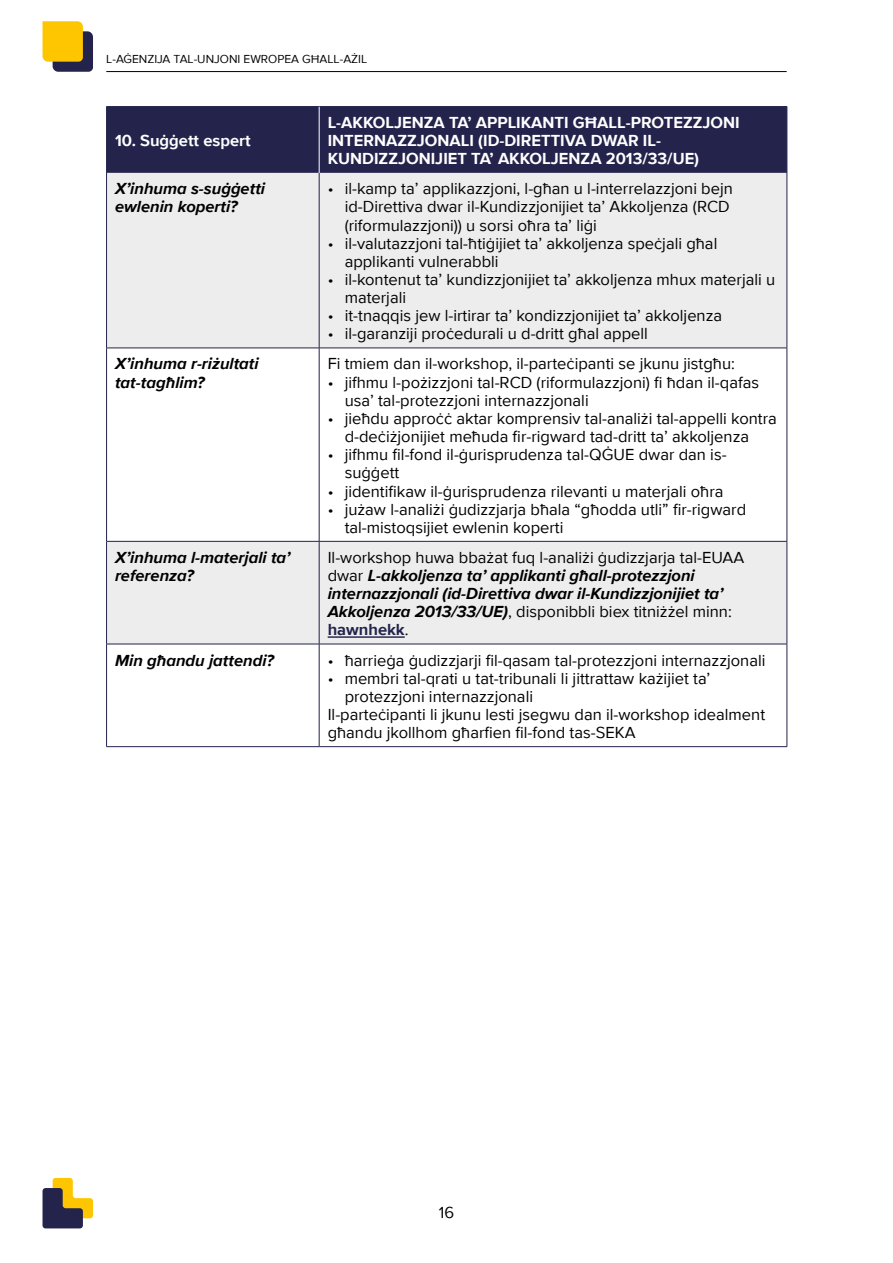
<style>
.page{position:relative;width:893px;height:1263px;background:#fff}
.page>*{position:absolute;margin:0;border:0;box-sizing:border-box;transform-origin:0 0}
.TABLE_Body_text{font:16.5px/18.1px "Proxima Nova";color:#000}
.TABLE_Body_text-2{font:italic 700 16.5px/18.1px "Proxima Nova";color:#000}
.TABLE_Header{font:700 16.5px/18.1px "Proxima Nova";color:#fff}
.t1{font:12px "Proxima Nova";color:#000}
.s1{font-weight:400;font-style:normal}
.s2{font-style:normal;color:#23244c}
</style>
<div class="page">
<svg style="left:43px;top:1178px;width:50px;height:50px"></svg>
<svg style="left:43px;top:21px;width:50px;height:51px;background:#c19e2e"></svg>
<hr style="left:106px;top:71px;width:681px;height:1px;background:#000">
<div style="left:107px;top:107px;width:680px;height:66px;background:#24234c"></div>
<svg style="left:107px;top:173px;width:680px;height:471px;fill:#ededed"></svg>
<hr style="left:106px;top:106px;width:213px;height:1px;background:#24234c">
<hr style="left:106px;top:107px;width:1px;height:66px;background:#24234c">
<hr style="left:319px;top:106px;width:468px;height:1px;background:#24234c">
<hr style="left:787px;top:107px;width:1px;height:66px;background:#24234c">
<hr style="left:106px;top:173px;width:1px;height:175px;background:#24234c">
<hr style="left:319px;top:173px;width:1px;height:175px;background:#24234c">
<hr style="left:787px;top:173px;width:1px;height:175px;background:#24234c">
<hr style="left:106px;top:348px;width:213px;height:1px;background:#24234c">
<hr style="left:106px;top:348px;width:1px;height:193px;background:#24234c">
<hr style="left:319px;top:348px;width:468px;height:1px;background:#24234c">
<hr style="left:319px;top:348px;width:1px;height:193px;background:#24234c">
<hr style="left:787px;top:348px;width:1px;height:193px;background:#24234c">
<hr style="left:106px;top:541px;width:213px;height:1px;background:#24234c">
<hr style="left:106px;top:542px;width:1px;height:102px;background:#24234c">
<hr style="left:319px;top:541px;width:468px;height:1px;background:#24234c">
<hr style="left:319px;top:542px;width:1px;height:102px;background:#24234c">
<hr style="left:787px;top:542px;width:1px;height:102px;background:#24234c">
<hr style="left:106px;top:644px;width:213px;height:1px;background:#24234c">
<hr style="left:106px;top:644px;width:1px;height:102px;background:#24234c">
<hr style="left:319px;top:644px;width:468px;height:1px;background:#24234c">
<hr style="left:319px;top:644px;width:1px;height:102px;background:#24234c">
<hr style="left:787px;top:644px;width:1px;height:102px;background:#24234c">
<hr style="left:106px;top:746px;width:213px;height:1px;background:#24234c">
<hr style="left:319px;top:746px;width:468px;height:1px;background:#24234c">
<hr style="left:319px;top:107px;width:1px;height:66px;background:#fff">
<hr style="left:328px;top:636px;width:77px;height:2px;background:#23244c">
<p class="t1" style="left:106px;top:50px;width:262px">L-AĠENZIJA TAL-UNJONI EWROPEA GĦALL-AŻIL</p>
<p class="TABLE_Header" style="left:115px;top:131px;width:137px">10. Suġġett espert</p>
<p class="TABLE_Header" style="left:328px;top:113px;width:414px">L-AKKOLJENZA TA’ APPLIKANTI GĦALL-PROTEZZJONI<br>INTERNAZZJONALI (ID-DIRETTIVA DWAR IL-<br>KUNDIZZJONIJIET TA’ AKKOLJENZA 2013/33/UE)</p>
<p class="TABLE_Body_text-2" style="left:115px;top:179px;width:152px">X’inhuma s-suġġetti ewlenin koperti?</p>
<p class="TABLE_Body_text" style="left:345px;top:179px;width:390px;text-indent:-17px">• il-kamp ta’ applikazzjoni, l-għan u l-interrelazzjoni bejn id-Direttiva dwar il-Kundizzjonijiet ta’ Akkoljenza (RCD (riformulazzjoni)) u sorsi oħra ta’ liġi</p>
<p class="TABLE_Body_text" style="left:345px;top:233px;width:374px;text-indent:-17px">• il-valutazzjoni tal-ħtiġijiet ta’ akkoljenza speċjali għal applikanti vulnerabbli</p>
<p class="TABLE_Body_text" style="left:345px;top:270px;width:432px;text-indent:-17px">• il-kontenut ta’ kundizzjonijiet ta’ akkoljenza mhux materjali u materjali</p>
<p class="TABLE_Body_text" style="left:328px;top:306px;width:396px">• it-tnaqqis jew l-irtirar ta’ kondizzjonijiet ta’ akkoljenza</p>
<p class="TABLE_Body_text" style="left:328px;top:324px;width:322px">• il-garanziji proċedurali u d-dritt għal appell</p>
<p class="TABLE_Body_text-2" style="left:115px;top:354px;width:145px">X’inhuma r-riżultati tat-tagħlim?</p>
<p class="TABLE_Body_text" style="left:328px;top:354px;width:409px">Fi tmiem dan il-workshop, il-parteċipanti se jkunu jistgħu:</p>
<p class="TABLE_Body_text" style="left:345px;top:372px;width:416px;text-indent:-17px">• jifhmu l-pożizzjoni tal-RCD (riformulazzjoni) fi ħdan il-qafas usa’ tal-protezzjoni internazzjonali</p>
<p class="TABLE_Body_text" style="left:345px;top:409px;width:434px;text-indent:-17px">• jieħdu approċċ aktar komprensiv tal-analiżi tal-appelli kontra d-deċiżjonijiet meħuda fir-rigward tad-dritt ta’ akkoljenza</p>
<p class="TABLE_Body_text" style="left:345px;top:445px;width:383px;text-indent:-17px">• jifhmu fil-fond il-ġurisprudenza tal-QĠUE dwar dan is&shy;suġġett</p>
<p class="TABLE_Body_text" style="left:328px;top:481px;width:397px">• jidentifikaw il-ġurisprudenza rilevanti u materjali oħra</p>
<p class="TABLE_Body_text" style="left:345px;top:499px;width:403px;text-indent:-17px">• jużaw l-analiżi ġudizzjarja bħala “għodda utli” fir-rigward tal-mistoqsijiet ewlenin koperti</p>
<p class="TABLE_Body_text-2" style="left:115px;top:548px;width:177px">X’inhuma l-materjali ta’ referenza?</p>
<p class="TABLE_Body_text-2" style="left:328px;top:548px;width:418px"><span class="s1">Il-workshop huwa bbażat fuq l-analiżi ġudizzjarja tal-EUAA dwar</span> L-akkoljenza ta’ applikanti għall-protezzjoni internazzjonali (id-Direttiva dwar il-Kundizzjonijiet ta’ Akkoljenza 2013/33/UE)<span class="s1">, disponibbli biex titniżżel minn: </span><span class="s2">hawnhekk</span><span class="s1">.</span></p>
<p class="TABLE_Body_text-2" style="left:115px;top:651px;width:161px">Min għandu jattendi?</p>
<p class="TABLE_Body_text" style="left:328px;top:650px;width:439px">• ħarrieġa ġudizzjarji fil-qasam tal-protezzjoni internazzjonali</p>
<p class="TABLE_Body_text" style="left:345px;top:668px;width:367px;text-indent:-17px">• membri tal-qrati u tat-tribunali li jittrattaw każijiet ta’ protezzjoni internazzjonali</p>
<p class="TABLE_Body_text" style="left:328px;top:705px;width:439px">Il-parteċipanti li jkunu lesti jsegwu dan il-workshop idealment għandu jkollhom għarfien fil-fond tas-SEKA</p>
<p class="TABLE_Body_text" style="left:439px;top:1203px;width:17px">16</p>
</div>
